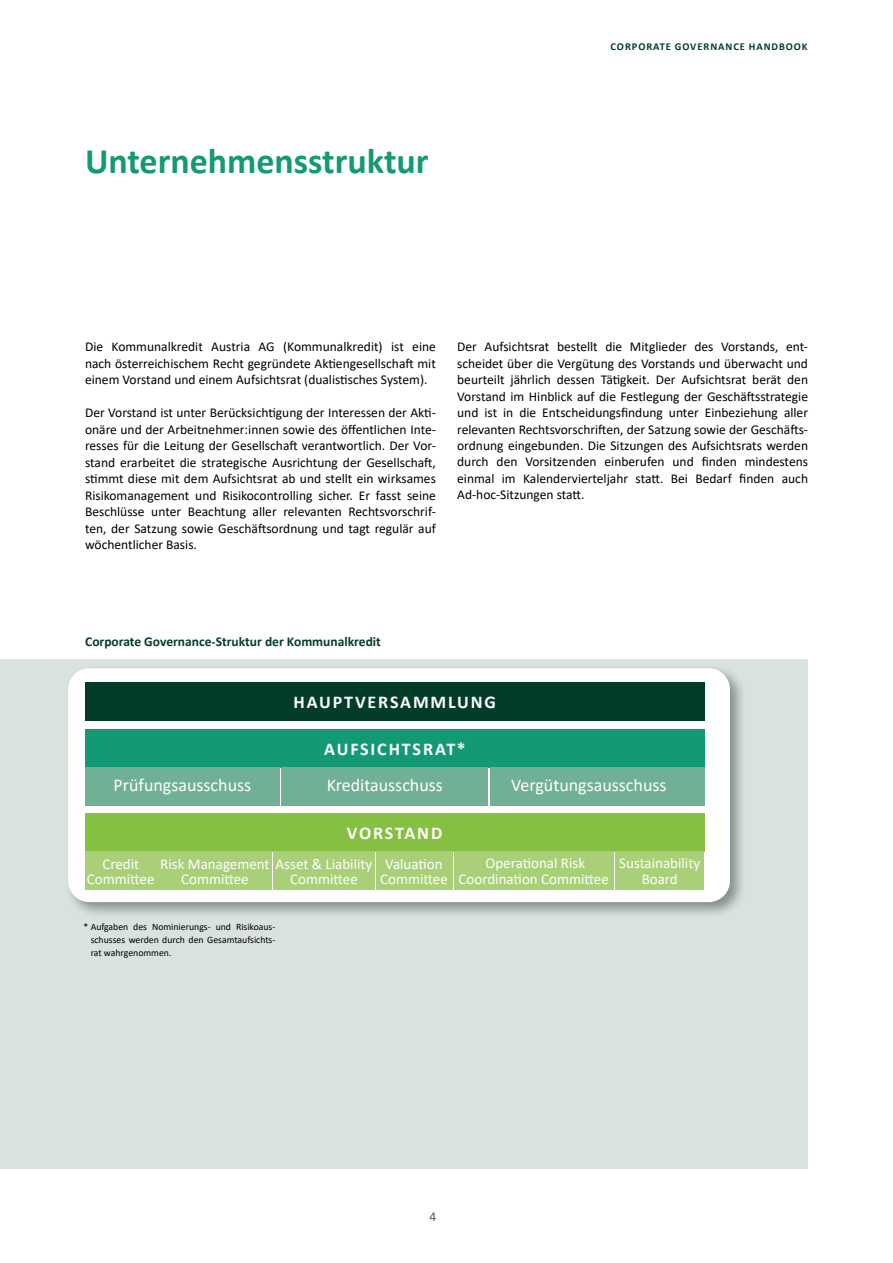
<style>
.page{position:relative;width:893px;height:1263px;background:#fff}
.page>*{position:absolute;margin:0;border:0;box-sizing:border-box;transform-origin:0 0}
.t1{font:700 36px "Calibri";color:#139a74}
.t2{font:18px "Calibri";color:#fff}
.t3{font:700 18px "Calibri";letter-spacing:.105em;color:#fff}
.t4{font:15px/15px "Calibri";color:#fff;text-align:center}
.t5{font:13.5px/16.5px "Calibri";color:#000;text-align:justify}
.t6{font:700 13.5px "Calibri";color:#043c2b}
.t7{font:13.5px "Calibri";color:#58595b}
.t8{font:700 10.5px "Calibri";letter-spacing:.09em;color:#043c2b}
.t9{font:9.75px/12.8px "Calibri";color:#000;text-align:justify}
.s1{font-weight:700;color:#70b095}
</style>
<div class="page">
<div style="left:0;top:659px;width:807px;height:510px;background:#d9e2df"></div>
<div style="left:64px;top:664px;width:683px;height:255px;background:#000;opacity:.37"></div>
<div style="left:68px;top:668px;width:662px;height:234px;background:#fff;border-radius:21px"></div>
<div style="left:85px;top:682px;width:619px;height:39px;background:#043c2b"></div>
<div style="left:85px;top:729px;width:619px;height:38px;background:#139a74"></div>
<div style="left:85px;top:767px;width:195px;height:39px;background:#70b095"></div>
<div style="left:281px;top:767px;width:207px;height:39px;background:#70b095"></div>
<div style="left:490px;top:767px;width:215px;height:39px;background:#70b095"></div>
<div style="left:85px;top:813px;width:619px;height:38px;background:#86c042"></div>
<div style="left:454px;top:851px;width:160px;height:39px;background:#a9cf78"></div>
<div style="left:85px;top:851px;width:71px;height:38px;background:#a9cf78"></div>
<div style="left:158px;top:851px;width:114px;height:38px;background:#a9cf78"></div>
<div style="left:273px;top:851px;width:102px;height:38px;background:#a9cf78"></div>
<div style="left:376px;top:851px;width:76px;height:38px;background:#a9cf78"></div>
<div style="left:615px;top:851px;width:89px;height:38px;background:#a9cf78"></div>
<h1 class="t1" style="left:85px;top:136px;width:345px">Unternehmensstruktur</h1>
<p class="t8" style="left:611px;top:39px;width:199px">CORPORATE GOVERNANCE HANDBOOK</p>
<p class="t5" style="left:85px;top:338px;width:352px">Die Kommunalkredit Austria AG (Kommunalkredit) ist eine nach österreichischem Recht gegründete Aktiengesellschaft mit einem Vorstand und einem Aufsichtsrat (dualistisches System).</p>
<p class="t5" style="left:85px;top:404px;width:352px">Der Vorstand ist unter Berücksichtigung der Interessen der Akti&shy;onäre und der Arbeitnehmer:innen sowie des öffentlichen Inte&shy;resses für die Leitung der Gesellschaft verantwortlich. Der Vor&shy;stand erarbeitet die strategische Ausrichtung der Gesellschaft, stimmt diese mit dem Aufsichtsrat ab und stellt ein wirksames Risikomanagement und Risikocontrolling sicher. Er fasst seine Beschlüsse unter Beachtung aller relevanten Rechtsvorschrif&shy;ten, der Satzung sowie Geschäftsordnung und tagt regulär auf wöchentlicher Basis.</p>
<p class="t5" style="left:457px;top:338px;width:352px">Der Aufsichtsrat bestellt die Mitglieder des Vorstands, ent&shy;scheidet über die Vergütung des Vorstands und überwacht und beurteilt jährlich dessen Tätigkeit. Der Aufsichtsrat berät den Vorstand im Hinblick auf die Festlegung der Geschäftsstrategie und ist in die Entscheidungsfindung unter Einbeziehung aller relevanten Rechtsvorschriften, der Satzung sowie der Geschäfts&shy;ordnung eingebunden. Die Sitzungen des Aufsichtsrats werden durch den Vorsitzenden einberufen und finden mindestens einmal im Kalendervierteljahr statt. Bei Bedarf finden auch Ad-hoc-Sitzungen statt.</p>
<p class="t6" style="left:85px;top:632px;width:297px">Corporate Governance-Struktur der Kommunalkredit</p>
<h2 class="t3" style="left:294px;top:690px;width:204px">HAUPTVERSAMMLUNG</h2>
<h2 class="t3" style="left:324px;top:736px;width:143px">AUFSICHTSRAT*</h2>
<h2 class="t2" style="left:114px;top:773px;width:139px">Prüfungsausschuss</h2>
<h2 class="t2" style="left:327px;top:773px;width:118px">Kreditausschuss</h2>
<h2 class="t2" style="left:511px;top:773px;width:174px">Vergütungsausschuss <span class="s1">.</span></h2>
<h2 class="t3" style="left:347px;top:820px;width:97px">VORSTAND</h2>
<p class="t4" style="left:459px;top:854px;width:152px;line-height:16.5px">Operational Risk<br>Coordination Committee</p>
<p class="t4" style="left:380px;top:856px;width:69px">Valuation<br>Committee</p>
<p class="t4" style="left:619px;top:854px;width:82px;line-height:16.5px">Sustainability<br>Board</p>
<p class="t4" style="left:87px;top:856px;width:69px">Credit<br>Committee</p>
<p class="t4" style="left:181px;top:856px;width:193px;text-align:left;text-indent:-21px">Risk Management Asset &amp; Liability<br>Committee</p>
<p class="t4" style="left:290px;top:871px;width:69px">Committee</p>
<p class="t9" style="left:91px;top:920px;width:186px;text-indent:-7px">* Aufgaben des Nominierungs- und Risikoaus&shy;schusses werden durch den Gesamtaufsichts&shy;rat wahrgenommen.</p>
<p class="t7" style="left:429px;top:1207px;width:8px">4</p>
</div>
